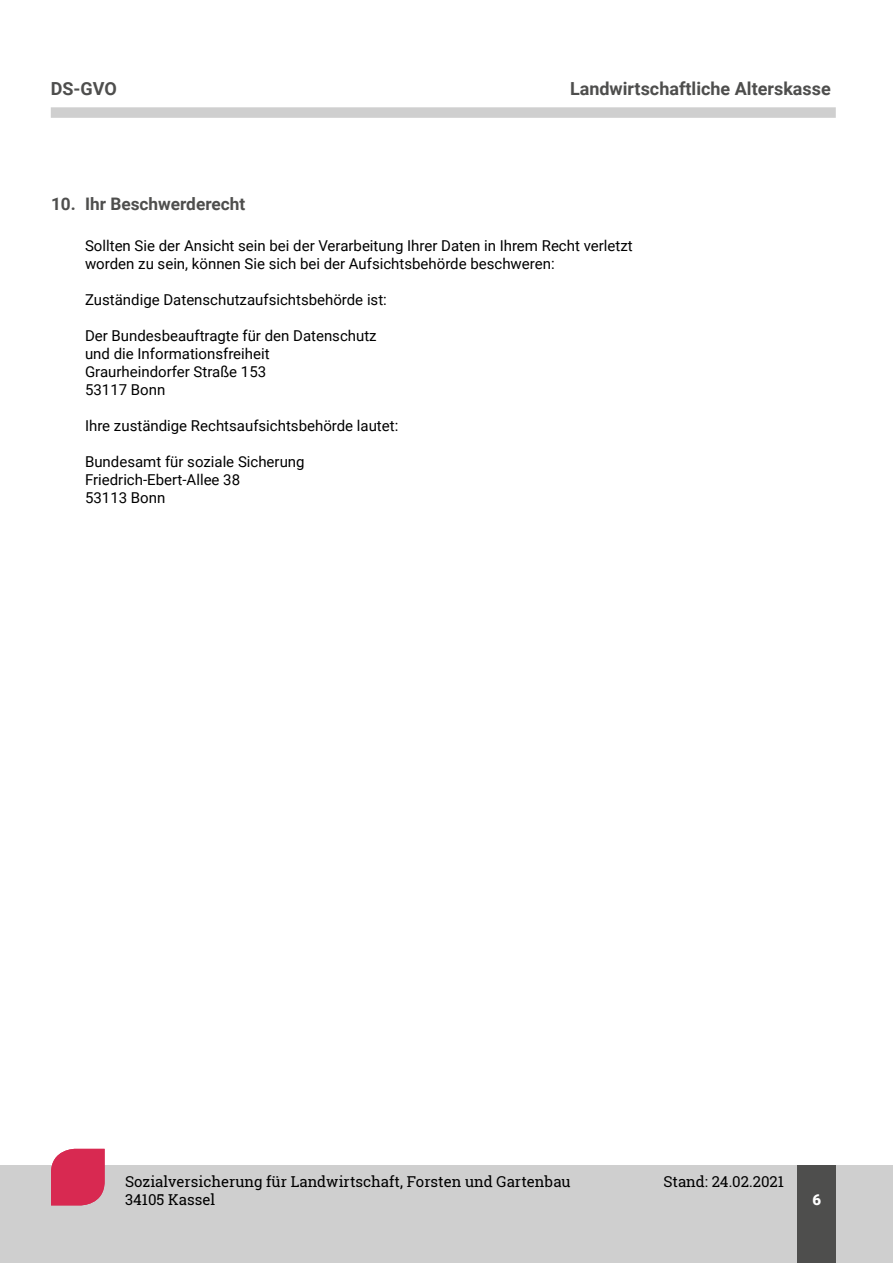
<style>
.page{position:relative;width:893px;height:1263px;background:#fff}
.page>*{position:absolute;margin:0;border:0;box-sizing:border-box;transform-origin:0 0}
.t1{font:700 18px "Roboto";color:#4e4e4d}
.t2{font:700 17.25px "Roboto";color:#4e4e4d}
.t3{font:15px/18px "Roboto";color:#000}
.t4{font:15px "Roboto Slab";color:#000}
.t5{font:900 15px "Roboto";color:#fff}
</style>
<div class="page">
<div style="left:0;top:1165px;width:893px;height:98px;background:#cfcfcf"></div>
<div style="left:51px;top:107px;width:785px;height:11px;background:#cfcfcf"></div>
<svg style="left:51px;top:1149px;width:54px;height:56px;background:#d9365b"></svg>
<div style="left:798px;top:1165px;width:38px;height:98px;background:#4e4e4d"></div>
<p class="t1" style="left:51px;top:76px;width:68px">DS-GVO</p>
<p class="t1" style="left:570px;top:76px;width:262px">Landwirtschaftliche Alterskasse</p>
<p class="t2" style="left:51px;top:192px;width:196px">10. Ihr Beschwerderecht</p>
<p class="t3" style="left:85px;top:236px;width:549px">Sollten Sie der Ansicht sein bei der Verarbeitung Ihrer Daten in Ihrem Recht verletzt worden zu sein, können Sie sich bei der Aufsichtsbehörde beschweren:</p>
<p class="t3" style="left:85px;top:290px;width:303px">Zuständige Datenschutzaufsichtsbehörde ist:</p>
<p class="t3" style="left:85px;top:326px;width:293px">Der Bundesbeauftragte für den Datenschutz und die Informationsfreiheit<br>Graurheindorfer Straße 153<br>53117 Bonn</p>
<p class="t3" style="left:85px;top:416px;width:315px">Ihre zuständige Rechtsaufsichtsbehörde lautet:</p>
<p class="t3" style="left:85px;top:452px;width:221px">Bundesamt für soziale Sicherung<br>Friedrich-Ebert-Allee 38<br>53113 Bonn</p>
<p class="t4" style="left:125px;top:1172px;width:447px">Sozialversicherung für Landwirtschaft, Forsten und Gartenbau</p>
<p class="t4" style="left:663px;top:1172px;width:122px">Stand: 24.02.2021</p>
<p class="t4" style="left:125px;top:1190px;width:92px">34105 Kassel</p>
<p class="t5" style="left:813px;top:1189px;width:10px">6</p>
</div>
